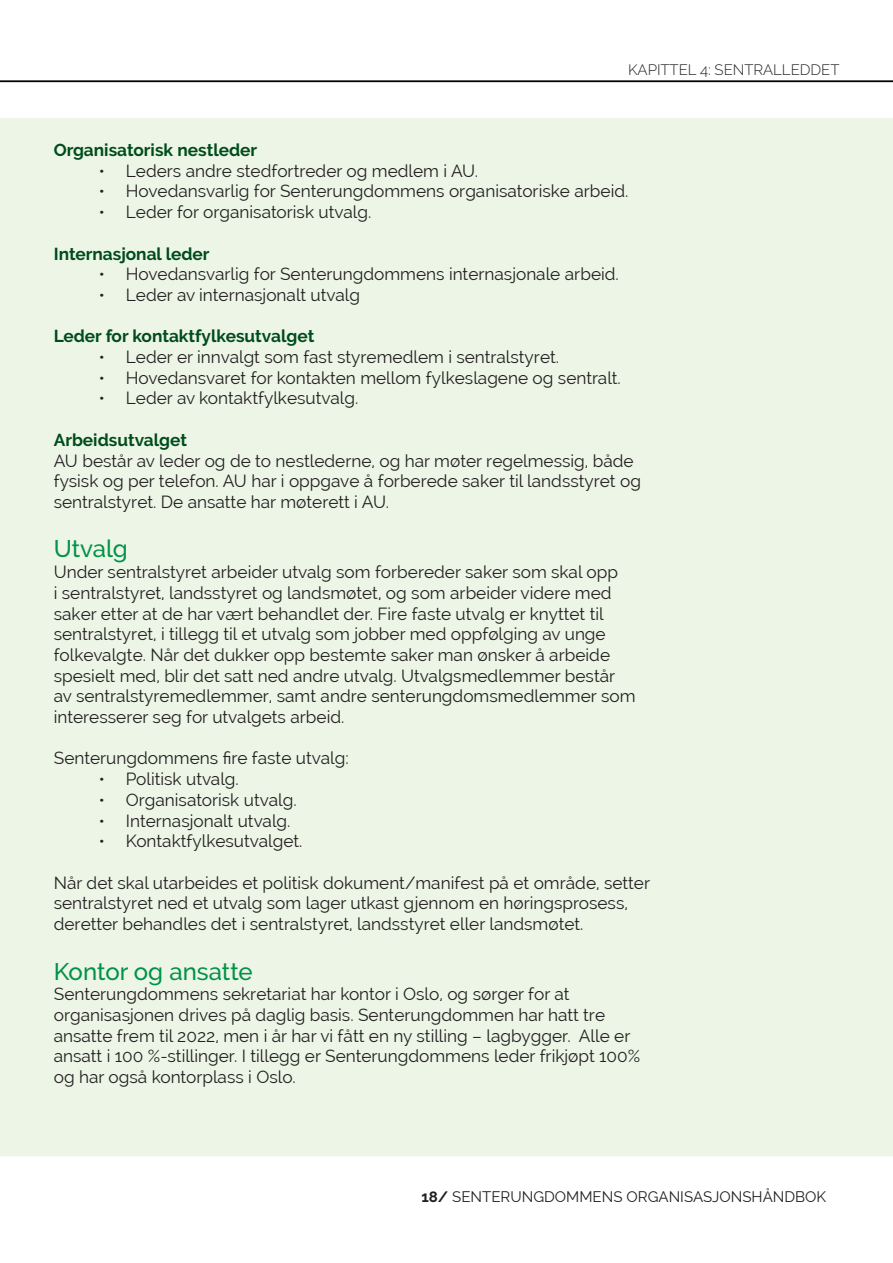
<style>
.page{position:relative;width:893px;height:1263px;background:#fff}
.page>*{position:absolute;margin:0;border:0;box-sizing:border-box;transform-origin:0 0}
.t1{font:500 24px "Raleway";color:#009246}
.t2{font:17.25px/20.7px "Raleway";color:#231f20}
.t3{font:700 17.25px "Raleway";color:#004c1b}
.t4{font:15px "Raleway";color:#231f20}
.t5{font:300 15px "Raleway";color:#231f20}
.s1{font-weight:700}
</style>
<div class="page">
<div style="left:0;top:80px;width:893px;height:1076px;background:#ecf5e6"></div>
<p class="t5" style="left:628px;top:61px;width:213px">KAPITTEL 4: SENTRALLEDDET</p>
<p class="t3" style="left:54px;top:140px;width:205px">Organisatorisk nestleder</p>
<p class="t2" style="left:99px;top:160px;width:381px">• Leders andre stedfortreder og medlem i AU.</p>
<p class="t2" style="left:99px;top:181px;width:531px">• Hovedansvarlig for Senterungdommens organisatoriske arbeid.</p>
<p class="t2" style="left:99px;top:202px;width:274px">• Leder for organisatorisk utvalg.</p>
<p class="t3" style="left:54px;top:244px;width:157px">Internasjonal leder</p>
<p class="t2" style="left:99px;top:264px;width:522px">• Hovedansvarlig for Senterungdommens internasjonale arbeid.</p>
<p class="t2" style="left:99px;top:284px;width:263px">• Leder av internasjonalt utvalg</p>
<p class="t3" style="left:54px;top:326px;width:262px">Leder for kontaktfylkesutvalget</p>
<p class="t2" style="left:99px;top:347px;width:462px">• Leder er innvalgt som fast styremedlem i sentralstyret.</p>
<p class="t2" style="left:99px;top:367px;width:524px">• Hovedansvaret for kontakten mellom fylkeslagene og sentralt.</p>
<p class="t2" style="left:99px;top:388px;width:261px">• Leder av kontaktfylkesutvalg.</p>
<p class="t3" style="left:54px;top:430px;width:135px">Arbeidsutvalget</p>
<p class="t2" style="left:54px;top:450px;width:589px">AU består av leder og de to nestlederne, og har møter regelmessig, både fysisk og per telefon. AU har i oppgave å forberede saker til landsstyret og sentralstyret. De ansatte har møterett i AU.</p>
<h1 class="t1" style="left:54px;top:535px;width:76px">Utvalg</h1>
<p class="t2" style="left:54px;top:562px;width:583px">Under sentralstyret arbeider utvalg som forbereder saker som skal opp<br>i sentralstyret, landsstyret og landsmøtet, og som arbeider videre med saker etter at de har vært behandlet der. Fire faste utvalg er knyttet til sentralstyret, i tillegg til et utvalg som jobber med oppfølging av unge folkevalgte. Når det dukker opp bestemte saker man ønsker å arbeide spesielt med, blir det satt ned andre utvalg. Utvalgsmedlemmer består av sentralstyremedlemmer, samt andre senterungdomsmedlemmer som interesserer seg for utvalgets arbeid.</p>
<p class="t2" style="left:54px;top:748px;width:296px">Senterungdommens fire faste utvalg:</p>
<p class="t2" style="left:99px;top:769px;width:142px">• Politisk utvalg.</p>
<p class="t2" style="left:99px;top:789px;width:199px">• Organisatorisk utvalg.</p>
<p class="t2" style="left:99px;top:810px;width:193px">• Internasjonalt utvalg.</p>
<p class="t2" style="left:99px;top:831px;width:205px">• Kontaktfylkesutvalget.</p>
<p class="t2" style="left:54px;top:872px;width:598px">Når det skal utarbeides et politisk dokument/manifest på et område, setter sentralstyret ned et utvalg som lager utkast gjennom en høringsprosess, deretter behandles det i sentralstyret, landsstyret eller landsmøtet.</p>
<h1 class="t1" style="left:54px;top:957px;width:201px">Kontor og ansatte</h1>
<p class="t2" style="left:54px;top:984px;width:588px">Senterungdommens sekretariat har kontor i Oslo, og sørger for at organisasjonen drives på daglig basis. Senterungdommen har hatt tre ansatte frem til 2022, men i år har vi fått en ny stilling – lagbygger. Alle er ansatt i 100 %-stillinger. I tillegg er Senterungdommens leder frikjøpt 100% og har også kontorplass i Oslo.</p>
<p class="t4" style="left:421px;top:1187px;width:406px"><span class="s1">18/</span> SENTERUNGDOMMENS ORGANISASJONSHÅNDBOK</p>
</div>
